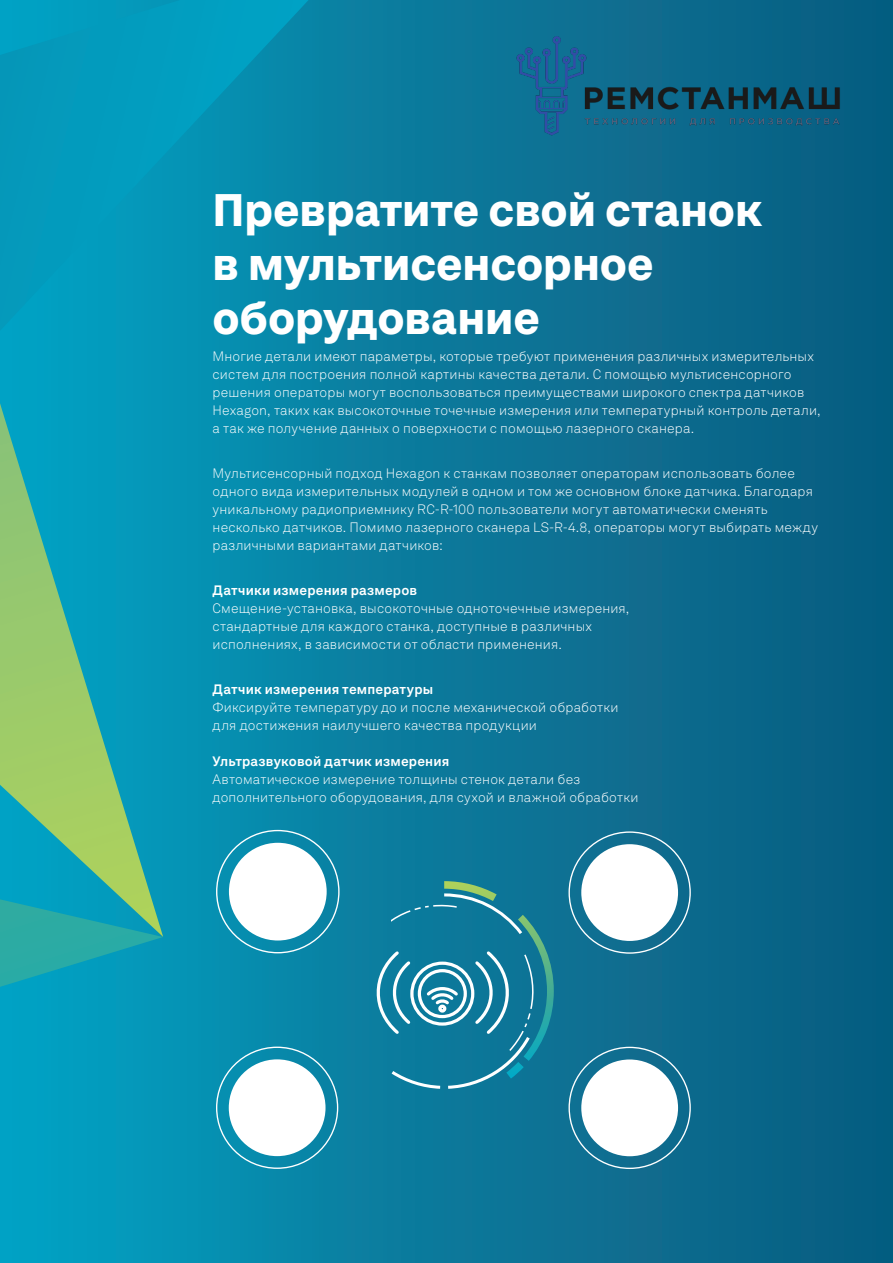
<style>
.page{position:relative;width:893px;height:1263px;background:#fff}
.page>*{position:absolute;margin:0;border:0;box-sizing:border-box;transform-origin:0 0}
.t1{font:900 45px/54px "Hexagon Akkurat Cyr";color:#fff}
.t2{font:300 13.5px/18px "Hexagon Akkurat Cyr";letter-spacing:.01em;color:#fff}
.t3{font:700 13.5px "Hexagon Akkurat Cyr";letter-spacing:.015em;color:#fff}
</style>
<div class="page">
<div style="left:0;top:0;width:893px;height:1263px;background:linear-gradient(to right,#04a0c2,#0d587c)"></div>
<div style="left:0;top:1173px;width:163px;height:47px;background:#029dbf"></div>
<svg style="left:0;top:0;width:360px;height:1173px;background:#078eaf"></svg>
<svg style="left:0;top:0;width:163px;height:937px;background:#23a5ab"></svg>
<div style="left:229px;top:843px;width:98px;height:97px;background:#fff;border-radius:50%"></div>
<div style="left:229px;top:1059px;width:96px;height:97px;background:#fff;border-radius:50%"></div>
<svg style="left:246px;top:1062px;width:57px;height:87px"></svg>
<div style="left:581px;top:844px;width:97px;height:97px;background:#fff;border-radius:50%"></div>
<div style="left:581px;top:1059px;width:97px;height:97px;background:#fff;border-radius:50%"></div>
<svg style="left:372px;top:881px;width:182px;height:208px;background:#2486a2"></svg>
<img style="left:490px;top:22px;width:378px;height:136px">
<h1 class="t1" style="left:213px;top:180px;width:551px">Превратите свой станок в мультисенсорное оборудование</h1>
<p class="t2" style="left:213px;top:346px;width:609px">Многие детали имеют параметры, которые требуют применения различных измерительных систем для построения полной картины качества детали. С помощью мультисенсорного решения операторы могут воспользоваться преимуществами широкого спектра датчиков Hexagon, таких как высокоточные точечные измерения или температурный контроль детали, а так же получение данных о поверхности с помощью лазерного сканера.</p>
<p class="t2" style="left:213px;top:463px;width:607px">Мультисенсорный подход Hexagon к станкам позволяет операторам использовать более одного вида измерительных модулей в одном и том же основном блоке датчика. Благодаря уникальному радиоприемнику RC-R-100 пользователи могут автоматически сменять несколько датчиков. Помимо лазерного сканера LS-R-4.8, операторы могут выбирать между различными вариантами датчиков:</p>
<p class="t3" style="left:213px;top:579px;width:206px">Датчики измерения размеров</p>
<p class="t2" style="left:213px;top:598px;width:418px">Смещение-установка, высокоточные одноточечные измерения, стандартные для каждого станка, доступные в различных исполнениях, в зависимости от области применения.</p>
<p class="t3" style="left:213px;top:678px;width:222px">Датчик измерения температуры</p>
<p class="t2" style="left:213px;top:697px;width:408px">Фиксируйте температуру до и после механической обработки для достижения наилучшего качества продукции</p>
<p class="t3" style="left:213px;top:750px;width:238px">Ультразвуковой датчик измерения</p>
<p class="t2" style="left:213px;top:769px;width:427px">Автоматическое измерение толщины стенок детали без дополнительного оборудования, для сухой и влажной обработки</p>
</div>
